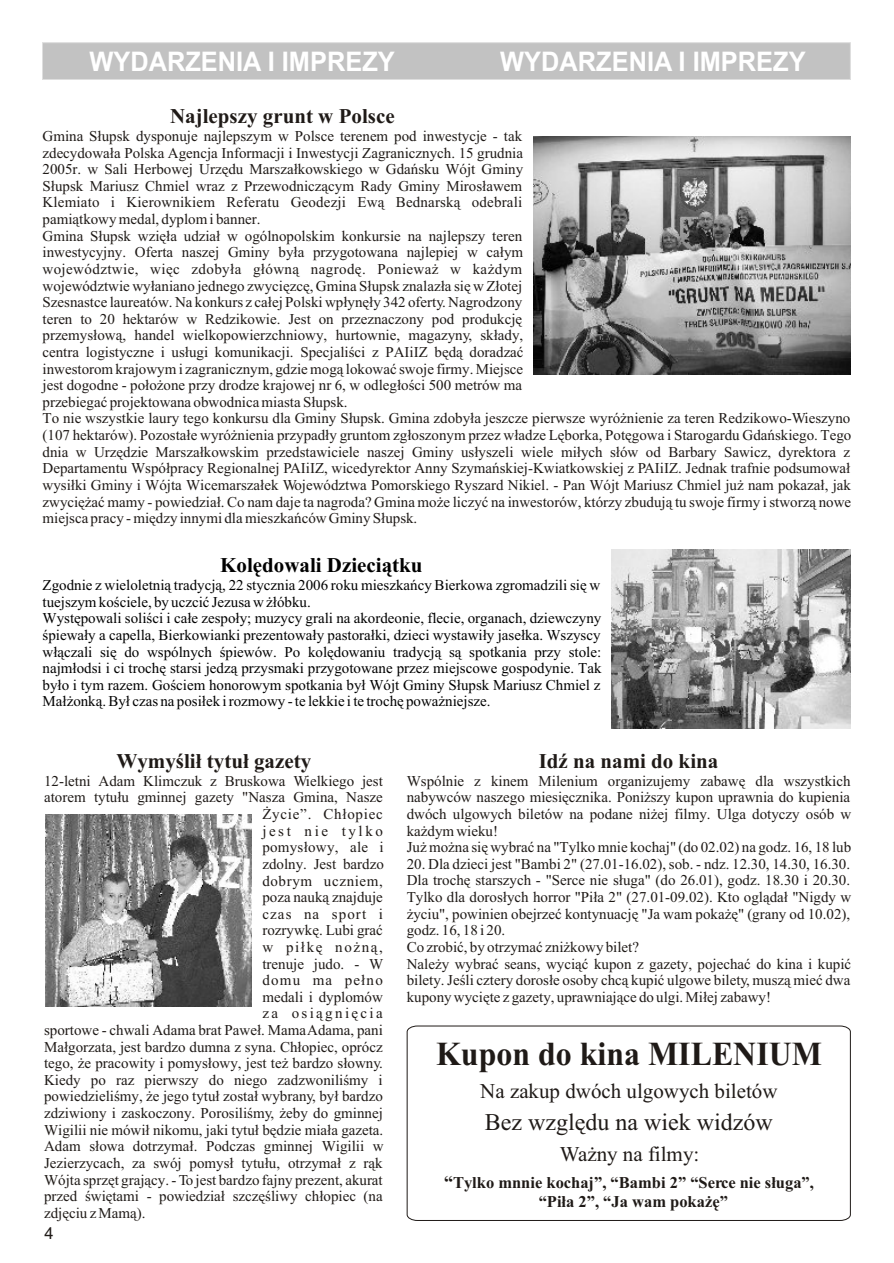
<style>
.page{position:relative;width:894px;height:1263px;background:#fff}
.page>*{position:absolute;margin:0;border:0;box-sizing:border-box;transform-origin:0 0}
.t1{font:700 33.6px "Times New Roman CE";color:#1f1a17;scale:.95 1}
.t2{font:700 27px "Arial CE";color:#fff;scale:.94 1}
.t3{font:24px "Times New Roman CE";color:#1f1a17}
.t4{font:700 21px "Times New Roman CE";color:#1f1a17}
.t5{font:21px "Times New Roman CE";color:#1f1a17}
.t6{font:700 21px "Times New Roman CE";color:#000}
.t7{font:700 16.5px/18.6px "Times New Roman CE";color:#1f1a17;text-align:center}
.t8{font:16.5px "Arial CE";color:#1f1a17}
.t9{font:15px/16.6px "Times New Roman CE";color:#1f1a17}
.t10{font:15px/16.6px "Times New Roman CE";color:#000}
.t11{font:15px "Times New Roman CE";letter-spacing:.05em;color:#1f1a17}
.t12{font:15px "Times New Roman CE";letter-spacing:.02em;color:#1f1a17}
.t13{font:15px "Times New Roman CE";letter-spacing:.04em;color:#1f1a17}
.t14{font:15px "Times New Roman CE";letter-spacing:.16em;color:#1f1a17}
.t15{font:15px "Times New Roman CE";letter-spacing:.17em;color:#1f1a17}
.t16{font:15px "Times New Roman CE";letter-spacing:.075em;color:#1f1a17}
.t17{font:15px "Times New Roman CE";letter-spacing:.105em;color:#1f1a17}
.t18{font:15px "Times New Roman CE";letter-spacing:.08em;color:#1f1a17}
.s1{font-size:18px}
</style>
<div class="page">
<img style="left:46px;top:814px;width:206px;height:192px">
<svg style="left:406px;top:1025px;width:445px;height:196px"></svg>
<img style="left:611px;top:550px;width:239px;height:178px">
<img style="left:533px;top:136px;width:317px;height:238px">
<div style="left:42px;top:43px;width:809px;height:37px;background:#c2c2c2;border:1px solid #dedede"></div>
<h2 class="t2" style="left:89px;top:51px;width:326px">WYDARZENIA I IMPREZY</h2>
<h2 class="t2" style="left:500px;top:51px;width:326px">WYDARZENIA I IMPREZY</h2>
<h3 class="t4" style="left:170px;top:109px;width:226px">Najlepszy grunt w Polsce</h3>
<p class="t9" style="left:43px;top:129px;width:810px">Gmina S³upsk dysponuje najlepszym w Polsce terenem pod inwestycje - tak<br>zdecydowa³a Polska Agencja Informacji i Inwestycji Zagranicznych. 15 grudnia<br>2005r. w Sali Herbowej Urzêdu Marsza³kowskiego w Gdañsku Wójt Gminy<br>S³upsk Mariusz Chmiel wraz z Przewodnicz¹cym Rady Gminy Miros³awem<br>Klemiato i Kierownikiem Referatu Geodezji Ew¹ Bednarsk¹ odebrali<br>pami¹tkowy medal, dyplom i banner.<br>Gmina S³upsk wziê³a udzia³ w ogólnopolskim konkursie na najlepszy teren<br>inwestycyjny. Oferta naszej Gminy by³a przygotowana najlepiej w ca³ym<br>województwie, wiêc zdoby³a g³ówn¹ nagrodê. Poniewa¿ w ka¿dym<br>województwie wy³aniano jednego zwyciêzcê, Gmina S³upsk znalaz³a siê w Z³otej<br>Szesnastce laureatów. Na konkurs z ca³ej Polski wp³ynê³y 342 oferty. Nagrodzony<br>teren to 20 hektarów w Redzikowie. Jest on przeznaczony pod produkcjê<br>przemys³ow¹, handel wielkopowierzchniowy, hurtownie, magazyny, sk³ady,<br>centra logistyczne i us³ugi komunikacji. Specjaliœci z PAIiIZ bêd¹ doradzaæ<br>inwestorom krajowym i zagranicznym, gdzie mog¹ lokowaæ swoje firmy. Miejsce<br>jest dogodne - po³o¿one przy drodze krajowej nr 6, w odleg³oœci 500 metrów ma<br>przebiegaæ projektowana obwodnica miasta S³upsk.<br>To nie wszystkie laury tego konkursu dla Gminy S³upsk. Gmina zdoby³a jeszcze pierwsze wyró¿nienie za teren Redzikowo-Wieszyno (107 hektarów). Pozosta³e wyró¿nienia przypad³y gruntom zg³oszonym przez w³adze Lêborka, Potêgowa i Starogardu Gdañskiego. Tego dnia w Urzêdzie Marsza³kowskim przedstawiciele naszej Gminy us³yszeli wiele mi³ych s³ów od Barbary Sawicz, dyrektora z Departamentu Wspó³pracy Regionalnej PAIiIZ, wicedyrektor Anny Szymañskiej-Kwiatkowskiej z PAIiIZ. Jednak trafnie podsumowa³ wysi³ki Gminy i Wójta Wicemarsza³ek Województwa Pomorskiego Ryszard Nikiel. - Pan Wójt Mariusz Chmiel ju¿ nam pokaza³, jak zwyciê¿aæ mamy - powiedzia³. Co nam daje ta nagroda? Gmina mo¿e liczyæ na inwestorów, którzy zbuduj¹ tu swoje firmy i stworz¹ nowe miejsca pracy - miêdzy innymi dla mieszkañców Gminy S³upsk.</p>
<h3 class="t6" style="left:220px;top:558px;width:204px">Kolêdowali Dzieci¹tku</h3>
<p class="t10" style="left:43px;top:578px;width:561px">Zgodnie z wieloletni¹ tradycj¹, 22 stycznia 2006 roku mieszkañcy Bierkowa zgromadzili siê w tuejszym koœciele, by uczciæ Jezusa w ¿³óbku.<br>Wystêpowali soliœci i ca³e zespo³y; muzycy grali na akordeonie, flecie, organach, dziewczyny œpiewa³y a capella, Bierkowianki prezentowa³y pastora³ki, dzieci wystawi³y jase³ka. Wszyscy w³¹czali siê do wspólnych œpiewów. Po kolêdowaniu tradycj¹ s¹ spotkania przy stole: najm³odsi i ci trochê starsi jedz¹ przysmaki przygotowane przez miejscowe gospodynie. Tak by³o i tym razem. Goœciem honorowym spotkania by³ Wójt Gminy S³upsk Mariusz Chmiel z Ma³¿onk¹. By³ czas na posi³ek i rozmowy - te lekkie i te trochê powa¿niejsze.</p>
<h3 class="t4" style="left:116px;top:754px;width:196px">Wymyœli³ tytu³ gazety</h3>
<p class="t9" style="left:44px;top:774px;width:340px">12-letni Adam Klimczuk z Bruskowa Wielkiego jest</p>
<p class="t9" style="left:44px;top:791px;width:340px">atorem tytu³u gminnej gazety "Nasza Gmina, Nasze</p>
<p class="t11" style="left:262px;top:809px;width:122px">¯ycie”. Ch³opiec</p>
<p class="t15" style="left:262px;top:825px;width:122px">jest nie tylko</p>
<p class="t12" style="left:262px;top:842px;width:123px">pomys³owy, ale i</p>
<p class="t9" style="left:262px;top:857px;width:123px">zdolny. Jest bardzo</p>
<p class="t13" style="left:262px;top:875px;width:122px">dobrym uczniem,</p>
<p class="t9" style="left:262px;top:890px;width:122px">poza nauk¹ znajduje</p>
<p class="t16" style="left:262px;top:908px;width:122px">czas na sport i</p>
<p class="t9" style="left:262px;top:923px;width:122px">rozrywkê. Lubi graæ</p>
<p class="t17" style="left:262px;top:942px;width:122px">w pi³kê no¿n¹,</p>
<p class="t9" style="left:262px;top:957px;width:123px">trenuje judo. - W</p>
<p class="t18" style="left:262px;top:975px;width:122px">domu ma pe³no</p>
<p class="t9" style="left:262px;top:990px;width:122px">medali i dyplomów</p>
<p class="t14" style="left:262px;top:1008px;width:122px">za osi¹gniêcia</p>
<p class="t9" style="left:44px;top:1023px;width:340px">sportowe - chwali Adama brat Pawe³. Mama Adama, pani</p>
<p class="t9" style="left:44px;top:1040px;width:340px">Ma³gorzata, jest bardzo dumna z syna. Ch³opiec, oprócz</p>
<p class="t9" style="left:44px;top:1056px;width:340px">tego, ¿e pracowity i pomys³owy, jest te¿ bardzo s³owny.</p>
<p class="t9" style="left:44px;top:1073px;width:340px">Kiedy po raz pierwszy do niego zadzwoniliœmy i</p>
<p class="t9" style="left:44px;top:1090px;width:340px">powiedzieliœmy, ¿e jego tytu³ zosta³ wybrany, by³ bardzo</p>
<p class="t9" style="left:44px;top:1106px;width:340px">zdziwiony i zaskoczony. Porosiliœmy, ¿eby do gminnej</p>
<p class="t9" style="left:44px;top:1123px;width:341px">Wigilii nie mówi³ nikomu, jaki tytu³ bêdzie mia³a gazeta.</p>
<p class="t9" style="left:44px;top:1139px;width:341px">Adam s³owa dotrzyma³. Podczas gminnej Wigilii w</p>
<p class="t9" style="left:44px;top:1156px;width:340px">Jezierzycach, za swój pomys³ tytu³u, otrzyma³ z r¹k</p>
<p class="t9" style="left:44px;top:1173px;width:340px">Wójta sprzêt graj¹cy. - To jest bardzo fajny prezent, akurat</p>
<p class="t9" style="left:44px;top:1189px;width:340px">przed œwiêtami - powiedzia³ szczêœliwy ch³opiec (na</p>
<p class="t9" style="left:44px;top:1206px;width:103px">zdjêciu z Mam¹).</p>
<p class="t8" style="left:44px;top:1227px;width:11px">4</p>
<h3 class="t4" style="left:539px;top:754px;width:181px">IdŸ na nami do kina</h3>
<p class="t9" style="left:407px;top:774px;width:446px">Wspólnie z kinem Milenium organizujemy zabawê dla wszystkich nabywców naszego miesiêcznika. Poni¿szy kupon uprawnia do kupienia dwóch ulgowych biletów na podane ni¿ej filmy. Ulga dotyczy osób w ka¿dym wieku!<br>Ju¿ mo¿na siê wybraæ na "Tylko mnie kochaj" (do 02.02) na godz. 16, 18 lub</p>
<p class="t9" style="left:407px;top:857px;width:446px">20. Dla dzieci jest "Bambi 2" (27.01-16.02), sob. - ndz. 12.30, 14.30, 16.30.<br>Dla trochê starszych - "Serce nie s³uga" (do 26.01), godz. 18.30 i 20.30.<br>Tylko dla doros³ych horror "Pi³a 2" (27.01-09.02). Kto ogl¹da³ "Nigdy w ¿yciu", powinien obejrzeæ kontynuacjê "Ja wam poka¿ê" (grany od 10.02), godz. 16, 18 i 20.<br>Co zrobiæ, by otrzymaæ zni¿kowy bilet?<br>Nale¿y wybraæ seans, wyci¹æ kupon z gazety, pojechaæ do kina i kupiæ bilety. Jeœli cztery doros³e osoby chc¹ kupiæ ulgowe bilety, musz¹ mieæ dwa kupony wyciête z gazety, uprawniaj¹ce do ulgi. Mi³ej zabawy!</p>
<h1 class="t1" style="left:436px;top:1043px;width:408px">Kupon do kina MILENIUM</h1>
<h3 class="t5" style="left:480px;top:1083px;width:299px">Na zakup dwóch ulgowych biletów</h3>
<h3 class="t3" style="left:485px;top:1113px;width:289px">Bez wzglêdu na wiek widzów</h3>
<h3 class="t5" style="left:560px;top:1146px;width:141px">Wa¿ny na filmy:</h3>
<p class="t7" style="left:444px;top:1175px;width:372px"><span class="s1">“</span>Tylko mnnie kochaj”, “Bambi 2” “Serce nie s³uga”, “Pi³a 2”, “Ja wam poka¿ê”</p>
</div>
